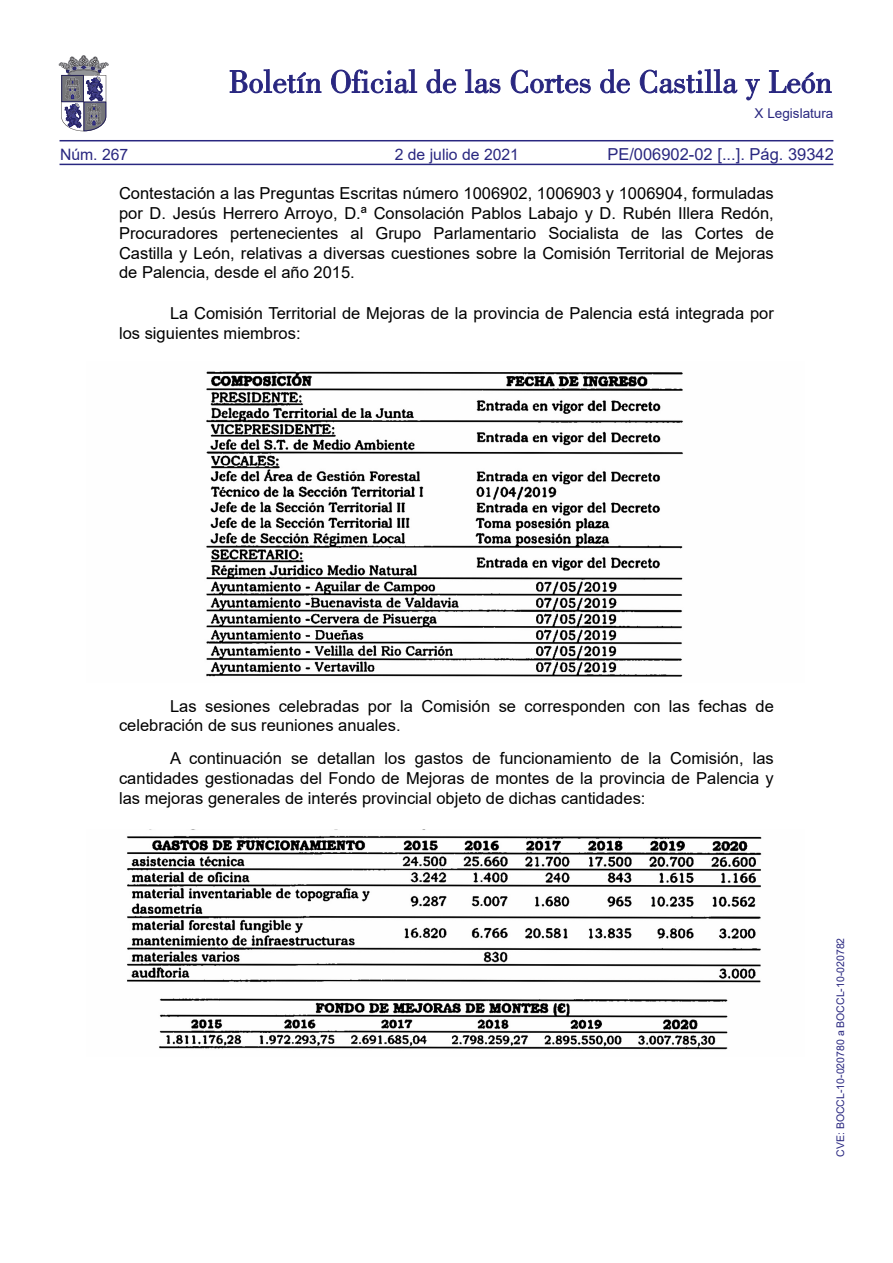
<style>
.page{position:relative;width:893px;height:1263px;background:#fff}
.page>*{position:absolute;margin:0;border:0;box-sizing:border-box;transform-origin:0 0}
.TEXTO_NORMAL{font:16.5px/19.8px "Arial";color:#000}
.RESPUESTA_CONTESTACI{font:16.5px/19.8px "Arial";color:#000;text-align:justify}
.t1{font:16.5px "Arial";color:#292780}
.t2{font:15.75px "Arial";color:#292780}
.t3{font:13.5px "Arial";color:#292780}
.t4{font:10.5px "Arial";color:#292780}
</style>
<div class="page">
<hr style="left:60px;top:164px;width:773px;height:1px;background:#292780">
<hr style="left:60px;top:140px;width:773px;height:1px;background:#292780">
<svg style="left:230px;top:69px;width:91px;height:24px"></svg>
<svg style="left:331px;top:69px;width:86px;height:24px"></svg>
<svg style="left:426px;top:69px;width:30px;height:24px"></svg>
<svg style="left:465px;top:69px;width:35px;height:24px"></svg>
<svg style="left:511px;top:70px;width:80px;height:23px"></svg>
<svg style="left:600px;top:69px;width:30px;height:24px"></svg>
<svg style="left:640px;top:69px;width:97px;height:24px"></svg>
<svg style="left:745px;top:79px;width:15px;height:21px"></svg>
<svg style="left:769px;top:70px;width:62px;height:23px"></svg>
<svg style="left:59px;top:55px;width:49px;height:76px"></svg>
<img style="left:206px;top:371px;width:477px;height:306px">
<img style="left:127px;top:835px;width:635px;height:215px">
<p class="t3" style="left:755px;top:104px;width:80px">X Legislatura</p>
<p class="t2" style="left:60px;top:143px;width:70px">Núm. 267</p>
<p class="t2" style="left:395px;top:143px;width:126px">2 de julio de 2021</p>
<p class="t1" style="left:607px;top:143px;width:228px">PE/006902-02 [...]. Pág. 39342</p>
<p class="RESPUESTA_CONTESTACI" style="left:119px;top:183px;width:656px">Contestación a las Preguntas Escritas número 1006902, 1006903 y 1006904, formuladas por D. Jesús Herrero Arroyo, D.ª Consolación Pablos Labajo y D. Rubén Illera Redón, Procuradores pertenecientes al Grupo Parlamentario Socialista de las Cortes de Castilla y León, relativas a diversas cuestiones sobre la Comisión Territorial de Mejoras de Palencia, desde el año 2015.</p>
<p class="TEXTO_NORMAL" style="left:119px;top:304px;width:656px;text-indent:51px">La Comisión Territorial de Mejoras de la provincia de Palencia está integrada por los siguientes miembros:</p>
<p class="TEXTO_NORMAL" style="left:119px;top:696px;width:656px;text-indent:51px">Las sesiones celebradas por la Comisión se corresponden con las fechas de celebración de sus reuniones anuales.</p>
<p class="TEXTO_NORMAL" style="left:119px;top:748px;width:656px;text-align:justify;text-indent:51px">A continuación se detallan los gastos de funcionamiento de la Comisión, las cantidades gestionadas del Fondo de Mejoras de montes de la provincia de Palencia y las mejoras generales de interés provincial objeto de dichas cantidades:</p>
<p class="t4" style="left:833px;top:1157px;width:220px;rotate:-90deg">CVE: BOCCL-10-020780 a BOCCL-10-020782</p>
</div>
